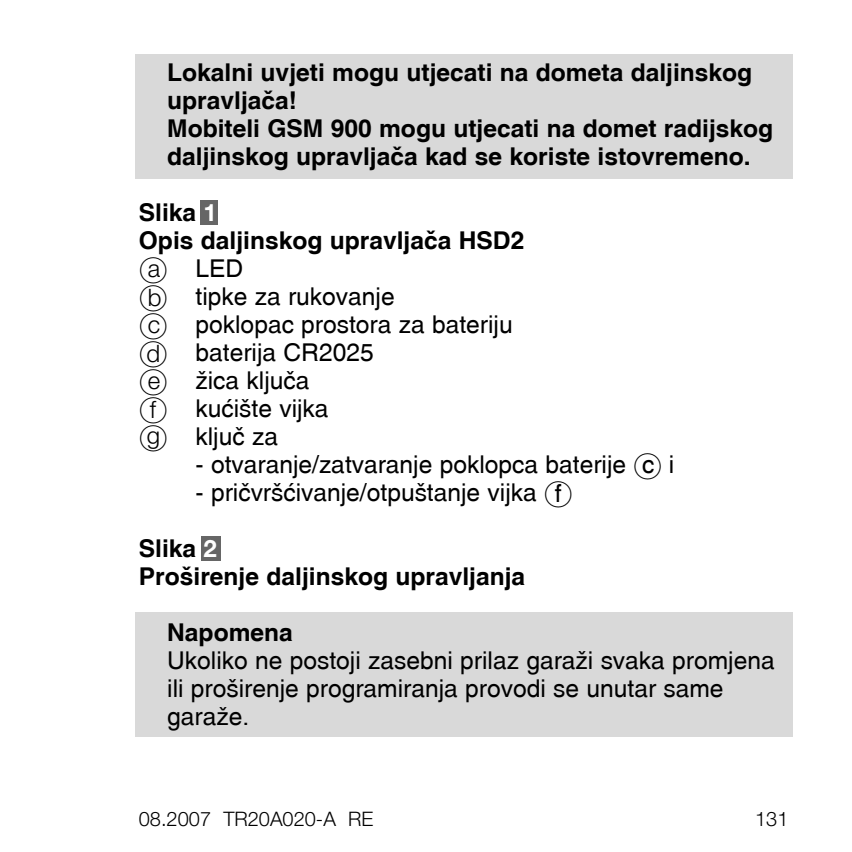
<style>
.page{position:relative;width:852px;height:852px;background:#fff}
.page>*{position:absolute;margin:0;border:0;box-sizing:border-box;transform-origin:0 0}
.t1{font:200 38px "Avant Gard";color:#000}
.t2{font:24px/28px "H Central";color:#000}
.t3{font:700 24px/28px "H Central";color:#000}
.t4{font:300 20px "Helvetica Neue";color:#000}
.s1{font-family:"Helvetica Neue";color:#fff}
.s2{font-family:"Helvetica Neue";font-weight:300;font-size:24px}
.s3{font-family:"Avant Gard";font-weight:200;font-size:38px}
</style>
<div class="page">
<div style="left:201px;top:536px;width:20px;height:25px;background:#666"></div>
<div style="left:201px;top:200px;width:17px;height:25px;background:#666"></div>
<div style="left:135px;top:613px;width:658px;height:124px;background:#d9d9d9"></div>
<div style="left:135px;top:54px;width:658px;height:125px;background:#d9d9d9"></div>
<p class="t3" style="left:167px;top:59px;width:608px">Lokalni uvjeti mogu utjecati na dometa daljinskog upravljaãa!<br>Mobiteli GSM 900 mogu utjecati na domet radijskog daljinskog upravljaãa kad se koriste istovremeno.</p>
<p class="t3" style="left:139px;top:199px;width:387px">Slika <span class="s1">1<br></span>Opis daljinskog upravljaãa HSD2</p>
<h1 class="t1" style="left:139px;top:256px;width:31px">O<sup>a</sup></h1>
<p class="t2" style="left:196px;top:255px;width:49px">LED</p>
<h1 class="t1" style="left:139px;top:284px;width:31px">O<span class="s2">b</span></h1>
<p class="t2" style="left:196px;top:283px;width:201px">tipke za rukovanje</p>
<h1 class="t1" style="left:139px;top:312px;width:31px">O<sup>c</sup></h1>
<p class="t2" style="left:196px;top:311px;width:319px">poklopac prostora za bateriju</p>
<h1 class="t1" style="left:139px;top:340px;width:31px">O<span class="s2">d</span></h1>
<p class="t2" style="left:196px;top:339px;width:180px">baterija CR2025</p>
<h1 class="t1" style="left:139px;top:368px;width:31px">O<sup>e</sup></h1>
<p class="t2" style="left:196px;top:367px;width:115px">Ïica kljuãa</p>
<h1 class="t1" style="left:139px;top:396px;width:31px">O<span class="s2">f</span></h1>
<p class="t2" style="left:196px;top:395px;width:135px">kuçi‰te vijka</p>
<h1 class="t1" style="left:139px;top:424px;width:31px">O<sup>g</sup></h1>
<p class="t2" style="left:196px;top:423px;width:84px">kljuã za</p>
<p class="t2" style="left:196px;top:451px;width:480px">- otvaranje/zatvaranje poklopca baterije <span class="s3">O</span>c i</p>
<p class="t2" style="left:196px;top:479px;width:379px">- priãvr‰çivanje/otpu‰tanje vijka <span class="s3">O</span>f</p>
<p class="t3" style="left:139px;top:535px;width:388px">Slika <span class="s1">2<br></span>Pro‰irenje daljinskog upravljanja</p>
<p class="t3" style="left:167px;top:619px;width:127px">Napomena</p>
<p class="t2" style="left:167px;top:647px;width:609px">Ukoliko ne postoji zasebni prilaz garaÏi svaka promjena ili pro‰irenje programiranja provodi se unutar same garaÏe.</p>
<p class="t4" style="left:139px;top:812px;width:236px">08.2007 TR20A020-A RE</p>
<p class="t4" style="left:755px;top:812px;width:35px">131</p>
</div>
